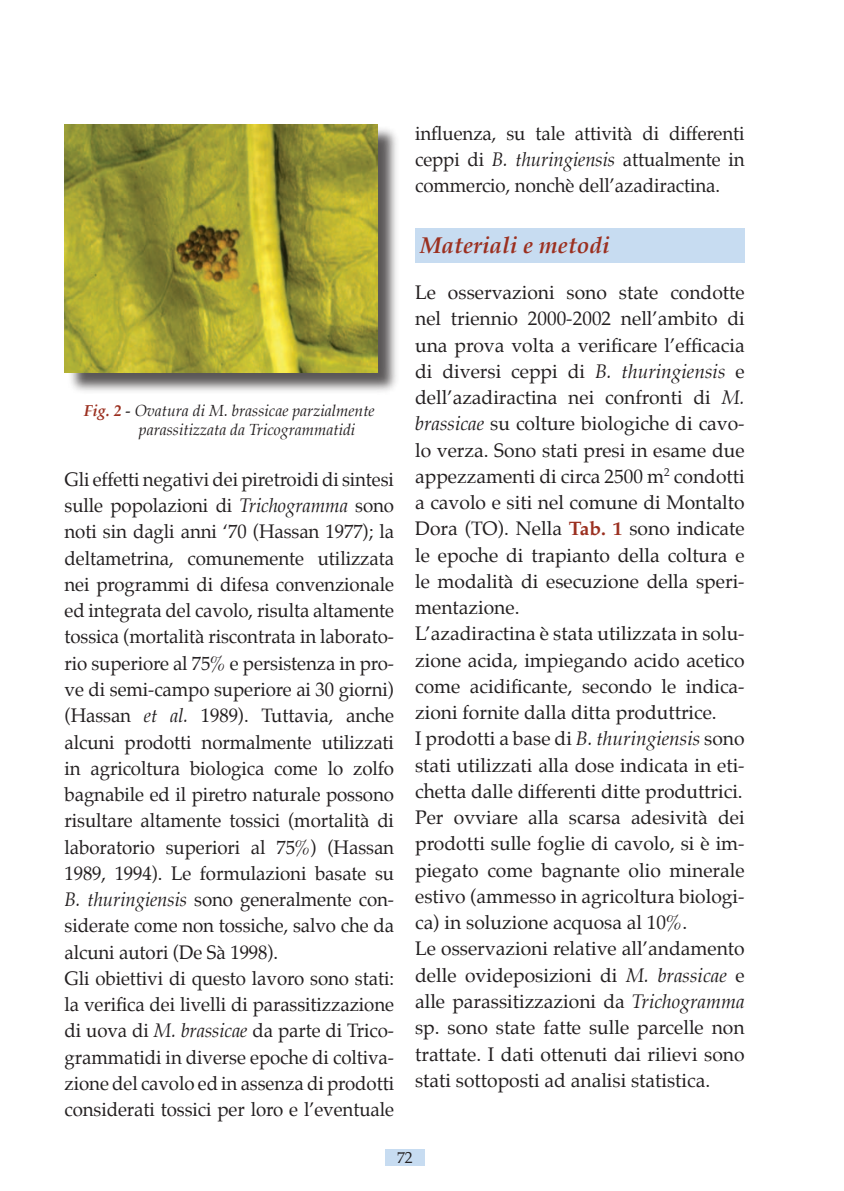
<style>
.page{position:relative;width:844px;height:1191px;background:#fff}
.page>*{position:absolute;margin:0;border:0;box-sizing:border-box;transform-origin:0 0}
.t1{font:italic 700 22.75px "Palatino";color:#9b3020}
.t2{font:19.25px/26.2px "Palatino";color:#231f20}
.t3{font:italic 15.75px/19.2px "Palatino";color:#231f20}
.t4{font:15.75px "Palatino";color:#231f20}
.s1{font-style:italic}
.s2{font-weight:700;color:#9b3020}
</style>
<div class="page">
<div style="left:415px;top:228px;width:329px;height:35px;background:#c7dcf1"></div>
<div style="left:66px;top:126px;width:334px;height:269px;background:#231f20;opacity:.75"></div>
<img style="left:64px;top:124px;width:313px;height:248px">
<div style="left:385px;top:1148px;width:39px;height:17px;background:#c7dcf1"></div>
<p class="t2" style="left:415px;top:122px;width:331px;text-align:justify">influenza, su tale attività di differenti ceppi di <span class="s1">B. thuringiensis</span> attualmente in commercio, nonchè dell’azadiractina.</p>
<p class="t3" style="left:139px;top:403px;width:237px;text-indent:-55px"><span class="s2">Fig. 2</span> - Ovatura di M. brassicae parzialmente parassitizzata da Tricogrammatidi</p>
<p class="t2" style="left:64px;top:468px;width:331px">Gli effetti negativi dei piretroidi di sintesi sulle popolazioni di <span class="s1">Trichogramma</span> sono noti sin dagli anni ‘70 (Hassan 1977); la deltametrina, comunemente utilizzata nei programmi di difesa convenzionale ed integrata del cavolo, risulta altamente tossica (mortalità riscontrata in laborato&shy;rio superiore al 75% e persistenza in pro&shy;ve di semi-campo superiore ai 30 giorni) (Hassan <span class="s1">et al.</span> 1989). Tuttavia, anche alcuni prodotti normalmente utilizzati in agricoltura biologica come lo zolfo bagnabile ed il piretro naturale possono risultare altamente tossici (mortalità di laboratorio superiori al 75%) (Hassan 1989, 1994). Le formulazioni basate su <span class="s1">B. thuringiensis</span> sono generalmente con&shy;siderate come non tossiche, salvo che da alcuni autori (De Sà 1998).<br>Gli obiettivi di questo lavoro sono stati: la verifica dei livelli di parassitizzazione di uova di <span class="s1">M. brassicae</span> da parte di Trico&shy;grammatidi in diverse epoche di coltiva&shy;zione del cavolo ed in assenza di prodotti considerati tossici per loro e l’eventuale</p>
<p class="t1" style="left:420px;top:232px;width:191px">Materiali e metodi</p>
<p class="t2" style="left:415px;top:281px;width:331px">Le osservazioni sono state condotte nel triennio 2000-2002 nell’ambito di una prova volta a verificare l’efficacia di diversi ceppi di <span class="s1">B. thuringiensis</span> e dell’azadiractina nei confronti di <span class="s1">M. brassicae</span> su colture biologiche di cavo&shy;lo verza. Sono stati presi in esame due appezzamenti di circa 2500 m<sup>2</sup> condotti a cavolo e siti nel comune di Montalto Dora (TO). Nella <span class="s2">Tab. 1</span> sono indicate le epoche di trapianto della coltura e le modalità di esecuzione della speri&shy;mentazione.<br>L’azadiractina è stata utilizzata in solu&shy;zione acida, impiegando acido acetico come acidificante, secondo le indica&shy;zioni fornite dalla ditta produttrice.<br>I prodotti a base di <span class="s1">B. thuringiensis</span> sono stati utilizzati alla dose indicata in eti&shy;chetta dalle differenti ditte produttrici.<br>Per ovviare alla scarsa adesività dei prodotti sulle foglie di cavolo, si è im&shy;piegato come bagnante olio minerale estivo (ammesso in agricoltura biologi&shy;ca) in soluzione acquosa al 10%.<br>Le osservazioni relative all’andamento delle ovideposizioni di <span class="s1">M. brassicae</span> e alle parassitizzazioni da <span class="s1">Trichogramma </span>sp. sono state fatte sulle parcelle non trattate. I dati ottenuti dai rilievi sono stati sottoposti ad analisi statistica.</p>
<p class="t4" style="left:397px;top:1146px;width:17px">72</p>
</div>
